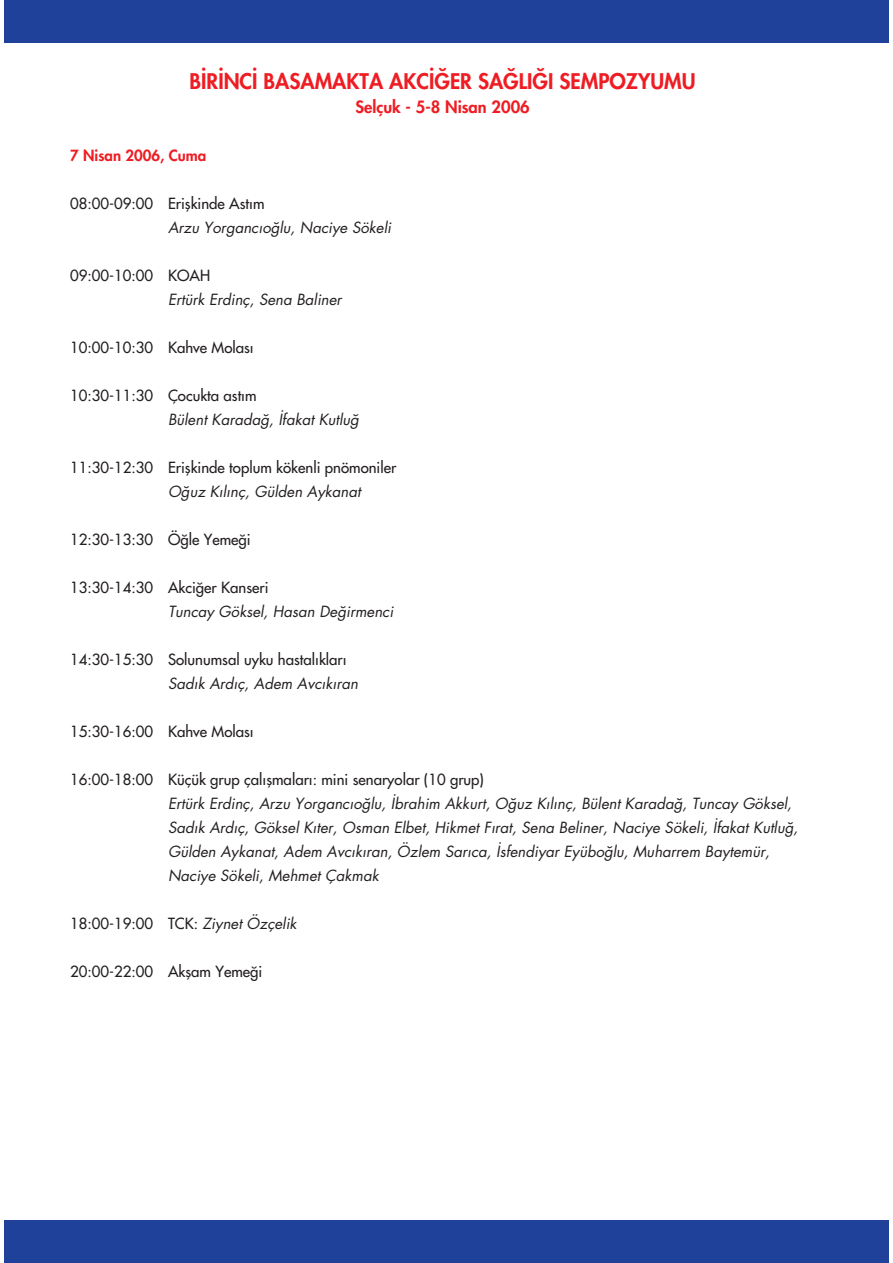
<style>
.page{position:relative;width:893px;height:1263px;background:#fff}
.page>*{position:absolute;margin:0;border:0;box-sizing:border-box;transform-origin:0 0}
.t1{font:800 21px "Futura";color:#ee1d23}
.t2{font:800 16.5px "Futura";color:#ee1d23}
.t3{font:italic 15px/24px "Futura";color:#231f20}
.t4{font:15px "Futura";color:#231f20}
.t5{font:800 15px "Futura";color:#ee1d23}
.s1{font-style:italic}
</style>
<div class="page">
<div style="left:4px;top:1220px;width:885px;height:43px;background:#20419a"></div>
<div style="left:4px;top:0;width:885px;height:43px;background:#20419a"></div>
<h1 class="t1" style="left:190px;top:70px;width:507px">B‹R‹NC‹ BASAMAKTA AKC‹⁄ER SA⁄LI⁄I SEMPOZYUMU</h1>
<p class="t2" style="left:355px;top:98px;width:176px">Selçuk - 5-8 Nisan 2006</p>
<p class="t5" style="left:70px;top:147px;width:138px">7 Nisan 2006, Cuma</p>
<p class="t4" style="left:70px;top:195px;width:196px">08:00-09:00 Eriflkinde Ast›m</p>
<p class="t3" style="left:168px;top:216px;width:224px">Arzu Yorganc›o¤lu, Naciye Sökeli</p>
<p class="t4" style="left:70px;top:267px;width:141px">09:00-10:00 KOAH</p>
<p class="t3" style="left:168px;top:288px;width:175px">Ertürk Erdinç, Sena Baliner</p>
<p class="t4" style="left:70px;top:339px;width:185px">10:00-10:30 Kahve Molas›</p>
<p class="t4" style="left:70px;top:387px;width:188px">10:30-11:30 Çocukta ast›m</p>
<p class="t3" style="left:168px;top:408px;width:192px">Bülent Karada¤, ‹fakat Kutlu¤</p>
<p class="t4" style="left:70px;top:459px;width:327px">11:30-12:30 Eriflkinde toplum kökenli pnömoniler</p>
<p class="t3" style="left:168px;top:480px;width:194px">O¤uz K›l›nç, Gülden Aykanat</p>
<p class="t4" style="left:70px;top:531px;width:182px">12:30-13:30 Ö¤le Yeme¤i</p>
<p class="t4" style="left:70px;top:579px;width:200px">13:30-14:30 Akci¤er Kanseri</p>
<p class="t3" style="left:168px;top:600px;width:227px">Tuncay Göksel, Hasan De¤irmenci</p>
<p class="t4" style="left:70px;top:651px;width:278px">14:30-15:30 Solunumsal uyku hastal›klar›</p>
<p class="t3" style="left:168px;top:672px;width:191px">Sad›k Ard›ç, Adem Avc›k›ran</p>
<p class="t4" style="left:70px;top:723px;width:185px">15:30-16:00 Kahve Molas›</p>
<p class="t4" style="left:70px;top:771px;width:415px">16:00-18:00 Küçük grup çal›flmalar›: mini senaryolar (10 grup)</p>
<p class="t3" style="left:168px;top:792px;width:631px">Ertürk Erdinç, Arzu Yorganc›o¤lu, ‹brahim Akkurt, O¤uz K›l›nç, Bülent Karada¤, Tuncay Göksel, Sad›k Ard›ç, Göksel K›ter, Osman Elbet, Hikmet F›rat, Sena Beliner, Naciye Sökeli, ‹fakat Kutlu¤, Gülden Aykanat, Adem Avc›k›ran, Özlem Sar›ca, ‹sfendiyar Eyübo¤lu, Muharrem Baytemür, Naciye Sökeli, Mehmet Çakmak</p>
<p class="t4" style="left:70px;top:915px;width:228px">18:00-19:00 TCK: <span class="s1">Ziynet Özçelik</span></p>
<p class="t4" style="left:70px;top:963px;width:194px">20:00-22:00 Akflam Yeme¤i</p>
</div>
